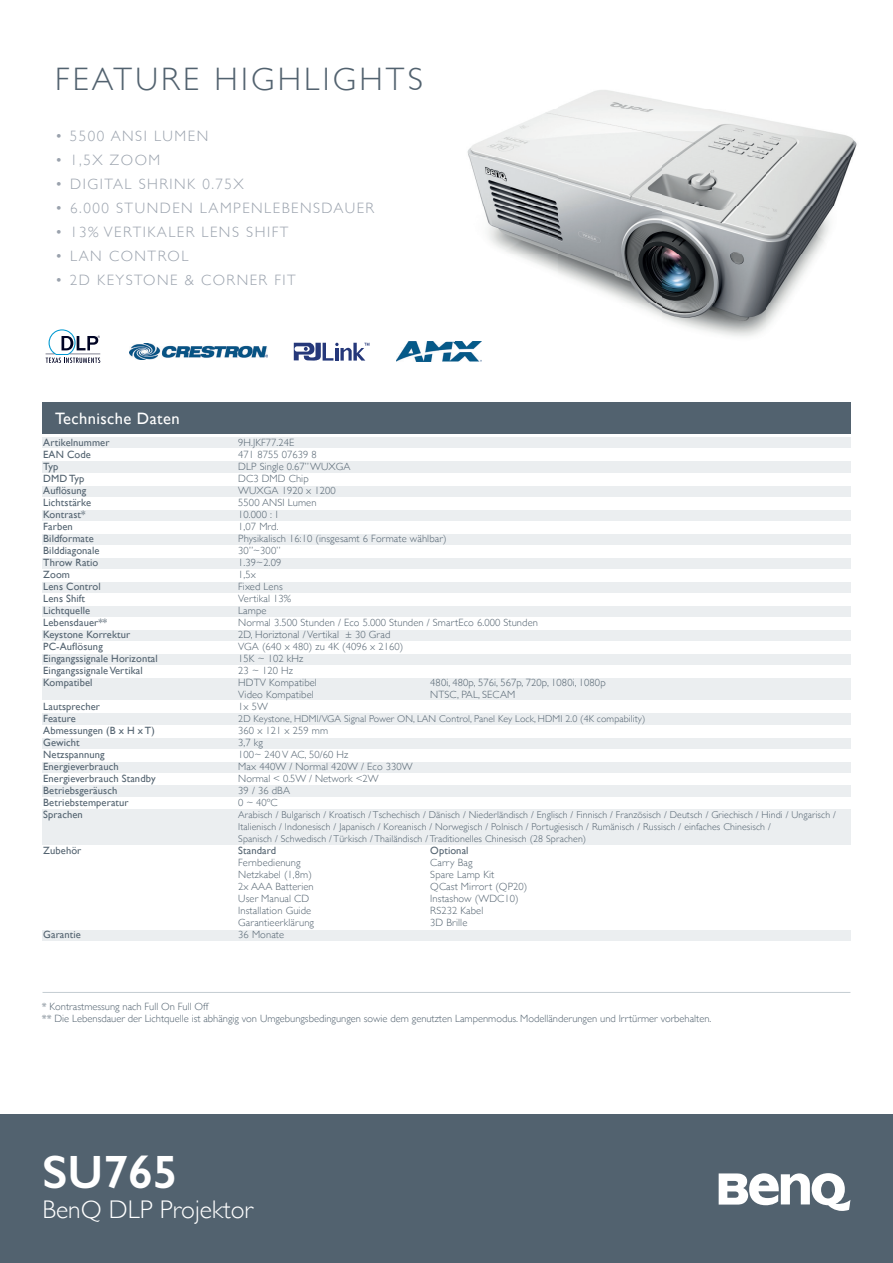
<style>
.page{position:relative;width:893px;height:1263px;background:#fff}
.page>*{position:absolute;margin:0;border:0;box-sizing:border-box;transform-origin:0 0}
.t1{font:600 46.95px "Gill Sans";color:#fff}
.t2{font:300 32.4px "Gill Sans";letter-spacing:.1em;color:#52626f}
.t3{font:300 25.5px "Gill Sans";color:#fff}
.t4{font:16.5px "Gill Sans";letter-spacing:.025em;color:#fff}
.t5{font:300 15px "Gill Sans";letter-spacing:.1em;color:#9aa2ad}
.t6{font:300 10.5px/12.5px "Gill Sans";letter-spacing:.01em;color:#52626f}
.t7{font:10.5px "Gill Sans";letter-spacing:.01em;color:#52626f}
.t8{font:300 9.9px/12px "Gill Sans";letter-spacing:.01em;color:#52626f}
</style>
<div class="page">
<div style="left:0;top:1115px;width:893px;height:148px;background:#52626f"></div>
<svg style="left:719px;top:1173px;width:131px;height:38px"></svg>
<img style="left:455px;top:90px;width:402px;height:252px">
<div style="left:43px;top:402px;width:808px;height:31px;background:#52626f"></div>
<div style="left:43px;top:437px;width:808px;height:504px;background:#ebeef0"></div>
<div style="left:43px;top:473px;width:817px;height:13px;background:#fff"></div>
<div style="left:43px;top:448px;width:817px;height:13px;background:#fff"></div>
<div style="left:43px;top:545px;width:817px;height:13px;background:#fff"></div>
<div style="left:43px;top:617px;width:817px;height:13px;background:#fff"></div>
<div style="left:43px;top:521px;width:817px;height:13px;background:#fff"></div>
<div style="left:43px;top:593px;width:817px;height:13px;background:#fff"></div>
<div style="left:43px;top:665px;width:817px;height:13px;background:#fff"></div>
<div style="left:43px;top:497px;width:817px;height:13px;background:#fff"></div>
<div style="left:43px;top:569px;width:817px;height:13px;background:#fff"></div>
<div style="left:43px;top:641px;width:817px;height:13px;background:#fff"></div>
<hr style="left:43px;top:992px;width:807px;height:1px;background:#c4ccd2">
<div style="left:41px;top:700px;width:817px;height:13px;background:#fff"></div>
<div style="left:41px;top:845px;width:817px;height:72px;background:#fff"></div>
<div style="left:41px;top:797px;width:817px;height:12px;background:#fff"></div>
<div style="left:41px;top:773px;width:817px;height:12px;background:#fff"></div>
<div style="left:41px;top:749px;width:817px;height:13px;background:#fff"></div>
<div style="left:41px;top:857px;width:817px;height:72px;background:#fff"></div>
<div style="left:41px;top:725px;width:817px;height:12px;background:#fff"></div>
<svg style="left:294px;top:343px;width:75px;height:18px"></svg>
<img style="left:130px;top:344px;width:137px;height:15px">
<img style="left:396px;top:342px;width:86px;height:19px">
<img style="left:455px;top:342px;width:27px;height:10px">
<svg style="left:46px;top:329px;width:54px;height:34px"></svg>
<h2 class="t2" style="left:55px;top:54px;width:369px">FEATURE HIGHLIGHTS</h2>
<h3 class="t5" style="left:55px;top:124px;width:154px">• 5500 ANSI LUMEN</h3>
<h3 class="t5" style="left:55px;top:148px;width:107px">• 1,5X ZOOM</h3>
<h3 class="t5" style="left:55px;top:172px;width:190px">• DIGITAL SHRINK 0.75X</h3>
<h3 class="t5" style="left:55px;top:196px;width:320px">• 6.000 STUNDEN LAMPENLEBENSDAUER</h3>
<h3 class="t5" style="left:55px;top:220px;width:235px">• 13% VERTIKALER LENS SHIFT</h3>
<h3 class="t5" style="left:55px;top:244px;width:135px">• LAN CONTROL</h3>
<h3 class="t5" style="left:55px;top:268px;width:242px">• 2D KEYSTONE &amp; CORNER FIT</h3>
<h3 class="t4" style="left:55px;top:408px;width:126px">Technische Daten</h3>
<p class="t7" style="left:43px;top:437px;width:68px">Artikelnummer</p>
<p class="t6" style="left:238px;top:436px;width:58px">9H.JKF77.24E</p>
<p class="t7" style="left:43px;top:449px;width:49px">EAN Code</p>
<p class="t6" style="left:238px;top:448px;width:80px">471 8755 07639 8</p>
<p class="t7" style="left:43px;top:461px;width:17px">Typ</p>
<p class="t6" style="left:238px;top:460px;width:114px">DLP Single 0.67” WUXGA</p>
<p class="t7" style="left:43px;top:473px;width:43px">DMD Typ</p>
<p class="t6" style="left:238px;top:472px;width:72px">DC3 DMD Chip</p>
<p class="t7" style="left:43px;top:485px;width:45px">Auflösung</p>
<p class="t6" style="left:238px;top:484px;width:99px">WUXGA 1920 x 1200</p>
<p class="t7" style="left:43px;top:497px;width:49px">Lichtstärke</p>
<p class="t6" style="left:238px;top:496px;width:80px">5500 ANSI Lumen</p>
<p class="t7" style="left:43px;top:509px;width:44px">Kontrast*</p>
<p class="t6" style="left:238px;top:508px;width:43px">10.000 : 1</p>
<p class="t7" style="left:43px;top:521px;width:31px">Farben</p>
<p class="t6" style="left:238px;top:520px;width:42px">1,07 Mrd.</p>
<p class="t7" style="left:43px;top:533px;width:52px">Bildformate</p>
<p class="t6" style="left:238px;top:532px;width:210px">Physikalisch 16:10 (insgesamt 6 Formate wählbar)</p>
<p class="t7" style="left:43px;top:545px;width:58px">Bilddiagonale</p>
<p class="t6" style="left:238px;top:544px;width:44px">30”~300”</p>
<p class="t7" style="left:43px;top:557px;width:57px">Throw Ratio</p>
<p class="t6" style="left:238px;top:556px;width:44px">1.39~2.09</p>
<p class="t7" style="left:43px;top:569px;width:28px">Zoom</p>
<p class="t6" style="left:238px;top:568px;width:19px">1,5x</p>
<p class="t7" style="left:43px;top:581px;width:59px">Lens Control</p>
<p class="t6" style="left:238px;top:580px;width:46px">Fixed Lens</p>
<p class="t7" style="left:43px;top:593px;width:43px">Lens Shift</p>
<p class="t6" style="left:238px;top:592px;width:54px">Vertikal 13%</p>
<p class="t7" style="left:43px;top:605px;width:48px">Lichtquelle</p>
<p class="t6" style="left:238px;top:604px;width:30px">Lampe</p>
<p class="t7" style="left:43px;top:617px;width:66px">Lebensdauer**</p>
<p class="t6" style="left:238px;top:616px;width:301px">Normal 3.500 Stunden / Eco 5.000 Stunden / SmartEco 6.000 Stunden</p>
<p class="t7" style="left:43px;top:629px;width:89px">Keystone Korrektur</p>
<p class="t6" style="left:238px;top:628px;width:154px">2D, Horiztonal / Vertikal ± 30 Grad</p>
<p class="t7" style="left:43px;top:641px;width:61px">PC-Auflösung</p>
<p class="t6" style="left:238px;top:640px;width:166px">VGA (640 x 480) zu 4K (4096 x 2160)</p>
<p class="t7" style="left:43px;top:653px;width:116px">Eingangssignale Horizontal</p>
<p class="t6" style="left:238px;top:652px;width:66px">15K ~ 102 kHz</p>
<p class="t7" style="left:43px;top:665px;width:101px">Eingangssignale Vertikal</p>
<p class="t6" style="left:238px;top:664px;width:56px">23 ~ 120 Hz</p>
<p class="t7" style="left:43px;top:677px;width:51px">Kompatibel</p>
<p class="t6" style="left:238px;top:676px;width:80px">HDTV Kompatibel</p>
<p class="t6" style="left:430px;top:676px;width:177px">480i, 480p, 576i, 567p, 720p, 1080i, 1080p</p>
<p class="t6" style="left:238px;top:688px;width:77px">Video Kompatibel</p>
<p class="t6" style="left:430px;top:688px;width:87px">NTSC, PAL, SECAM</p>
<p class="t7" style="left:43px;top:701px;width:58px">Lautsprecher</p>
<p class="t6" style="left:238px;top:700px;width:31px">1x 5W</p>
<p class="t7" style="left:43px;top:713px;width:34px">Feature</p>
<p class="t8" style="left:238px;top:713px;width:409px">2D Keystone, HDMI/VGA Signal Power ON, LAN Control, Panel Key Lock, HDMI 2.0 (4K compability)</p>
<p class="t7" style="left:43px;top:725px;width:113px">Abmessungen (B x H x T)</p>
<p class="t6" style="left:238px;top:724px;width:91px">360 x 121 x 259 mm</p>
<p class="t7" style="left:43px;top:737px;width:38px">Gewicht</p>
<p class="t6" style="left:238px;top:736px;width:26px">3,7 kg</p>
<p class="t7" style="left:43px;top:749px;width:63px">Netzspannung</p>
<p class="t6" style="left:238px;top:748px;width:112px">100~ 240 V AC, 50/60 Hz</p>
<p class="t7" style="left:43px;top:761px;width:77px">Energieverbrauch</p>
<p class="t6" style="left:238px;top:760px;width:176px">Max 440W / Normal 420W / Eco 330W</p>
<p class="t7" style="left:43px;top:773px;width:114px">Energieverbrauch Standby</p>
<p class="t6" style="left:238px;top:772px;width:142px">Normal &lt; 0.5W / Network &lt;2W</p>
<p class="t7" style="left:43px;top:785px;width:76px">Betriebsgeräusch</p>
<p class="t6" style="left:238px;top:784px;width:53px">39 / 36 dBA</p>
<p class="t7" style="left:43px;top:797px;width:87px">Betriebstemperatur</p>
<p class="t6" style="left:238px;top:796px;width:41px">0 ~ 40ºC</p>
<p class="t7" style="left:43px;top:809px;width:41px">Sprachen</p>
<p class="t8" style="left:238px;top:809px;width:599px">Arabisch / Bulgarisch / Kroatisch / Tschechisch / Dänisch / Niederländisch / Englisch / Finnisch / Französisch / Deutsch / Griechisch / Hindi / Ungarisch /<br>Italienisch / Indonesisch / Japanisch / Koreanisch / Norwegisch / Polnisch / Portugiesisch / Rumänisch / Russisch / einfaches Chinesisch /<br>Spanisch / Schwedisch / Türkisch / Thailändisch / Traditionelles Chinesisch (28 Sprachen)</p>
<p class="t7" style="left:43px;top:845px;width:40px">Zubehör</p>
<p class="t7" style="left:238px;top:845px;width:39px">Standard</p>
<p class="t7" style="left:430px;top:845px;width:40px">Optional</p>
<p class="t6" style="left:238px;top:856px;width:64px">Fernbedienung</p>
<p class="t6" style="left:430px;top:856px;width:44px">Carry Bag</p>
<p class="t6" style="left:238px;top:868px;width:75px">Netzkabel (1,8m)</p>
<p class="t6" style="left:430px;top:868px;width:66px">Spare Lamp Kit</p>
<p class="t6" style="left:238px;top:880px;width:77px">2x AAA Batterien</p>
<p class="t6" style="left:430px;top:880px;width:99px">QCast Mirrort (QP20)</p>
<p class="t6" style="left:238px;top:892px;width:72px">User Manual CD</p>
<p class="t6" style="left:430px;top:892px;width:90px">Instashow (WDC10)</p>
<p class="t6" style="left:238px;top:904px;width:74px">Installation Guide</p>
<p class="t6" style="left:430px;top:904px;width:55px">RS232 Kabel</p>
<p class="t6" style="left:238px;top:916px;width:77px">Garantieerklärung</p>
<p class="t6" style="left:430px;top:916px;width:39px">3D Brille</p>
<p class="t7" style="left:43px;top:929px;width:39px">Garantie</p>
<p class="t6" style="left:238px;top:928px;width:47px">36 Monate</p>
<p class="t6" style="left:42px;top:999px;width:671px">* Kontrastmessung nach Full On Full Off<br>** Die Lebensdauer der Lichtquelle ist abhängig von Umgebungsbedingungen sowie dem genutzten Lampenmodus. Modelländerungen und Irrtürmer vorbehalten.</p>
<h1 class="t1" style="left:43px;top:1143px;width:137px">SU765</h1>
<h3 class="t3" style="left:43px;top:1189px;width:212px">BenQ DLP Projektor</h3>
</div>
